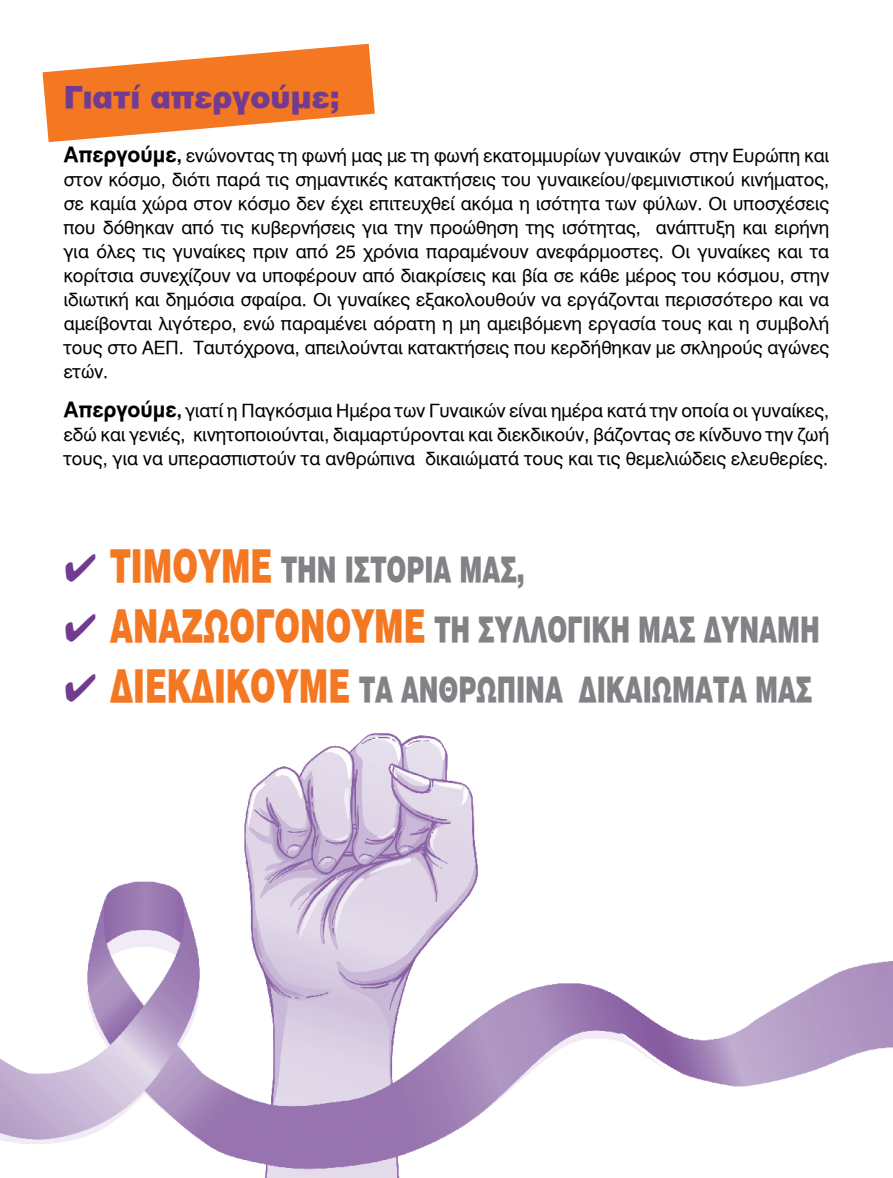
<style>
.page{position:relative;width:893px;height:1178px;background:#fff}
.page>*{position:absolute;margin:0;border:0;box-sizing:border-box;transform-origin:0 0}
.t1{font:900 34.65px "UB Helvetica";color:#808285;scale:.69 1}
.t2{font:900 30px "UB Helvetica";color:#723a91}
.t3{font:18px/24px "UB Helvetica";color:#000;text-align:justify}
.s1{font-family:"UB Helvetica Bold";font-size:21px}
.s2{font-family:"UB Helvetica Bold"}
.s3{color:#723a91}
.s4{font-size:44.55px;color:#f47721}
</style>
<div class="page">
<svg style="left:43px;top:44px;width:332px;height:98px"></svg>
<img style="left:0;top:733px;width:893px;height:445px">
<h2 class="t2" style="left:64px;top:79px;width:278px">Γιατί απεργούμε;</h2>
<p class="t3" style="left:64px;top:143px;width:767px"><span class="s1">Απεργούμε</span><span class="s2">,</span> ενώνοντας τη φωνή μας με τη φωνή εκατομμυρίων γυναικών στην Ευρώπη και στον κόσμο, διότι παρά τις σημαντικές κατακτήσεις του γυναικείου/φεμινιστικού κινήματος, σε καμία χώρα στον κόσμο δεν έχει επιτευχθεί ακόμα η ισότητα των φύλων. Οι υποσχέσεις που δόθηκαν από τις κυβερνήσεις για την προώθηση της ισότητας, ανάπτυξη και ειρήνη για όλες τις γυναίκες πριν από 25 χρόνια παραμένουν ανεφάρμοστες. Οι γυναίκες και τα κορίτσια συνεχίζουν να υποφέρουν από διακρίσεις και βία σε κάθε μέρος του κόσμου, στην ιδιωτική και δημόσια σφαίρα. Οι γυναίκες εξακολουθούν να εργάζονται περισσότερο και να αμείβονται λιγότερο, ενώ παραμένει αόρατη η μη αμειβόμενη εργασία τους και η συμβολή τους στο ΑΕΠ. Ταυτόχρονα, απειλούνται κατακτήσεις που κερδήθηκαν με σκληρούς αγώνες ετών.</p>
<p class="t3" style="left:64px;top:398px;width:767px"><span class="s1">Απεργούμε</span><span class="s2">,</span> γιατί η Παγκόσμια Ημέρα των Γυναικών είναι ημέρα κατά την οποία οι γυναίκες, εδώ και γενιές, κινητοποιούνται, διαμαρτύρονται και διεκδικούν, βάζοντας σε κίνδυνο την ζωή τους, για να υπερασπιστούν τα ανθρώπινα δικαιώματά τους και τις θεμελιώδεις ελευθερίες.</p>
<h1 class="t1" style="left:64px;top:549px;width:670px"><span class="s3">✔</span> <span class="s4">ΤΙΜΟΎΜΕ</span> ΤΗΝ ΙΣΤΟΡΊΑ ΜΑΣ,</h1>
<h1 class="t1" style="left:64px;top:609px;width:1097px"><span class="s3">✔</span> <span class="s4">ΑΝΑΖΩΟΓΟΝΟΎΜΕ</span> ΤΗ ΣΥΛΛΟΓΙΚΉ ΜΑΣ ΔΎΝΑΜΗ</h1>
<h1 class="t1" style="left:64px;top:669px;width:1086px"><span class="s3">✔</span> <span class="s4">ΔΙΕΚΔΙΚΟΎΜΕ</span> ΤΑ ΑΝΘΡΏΠΙΝΑ ΔΙΚΑΙΏΜΑΤΆ ΜΑΣ</h1>
</div>
